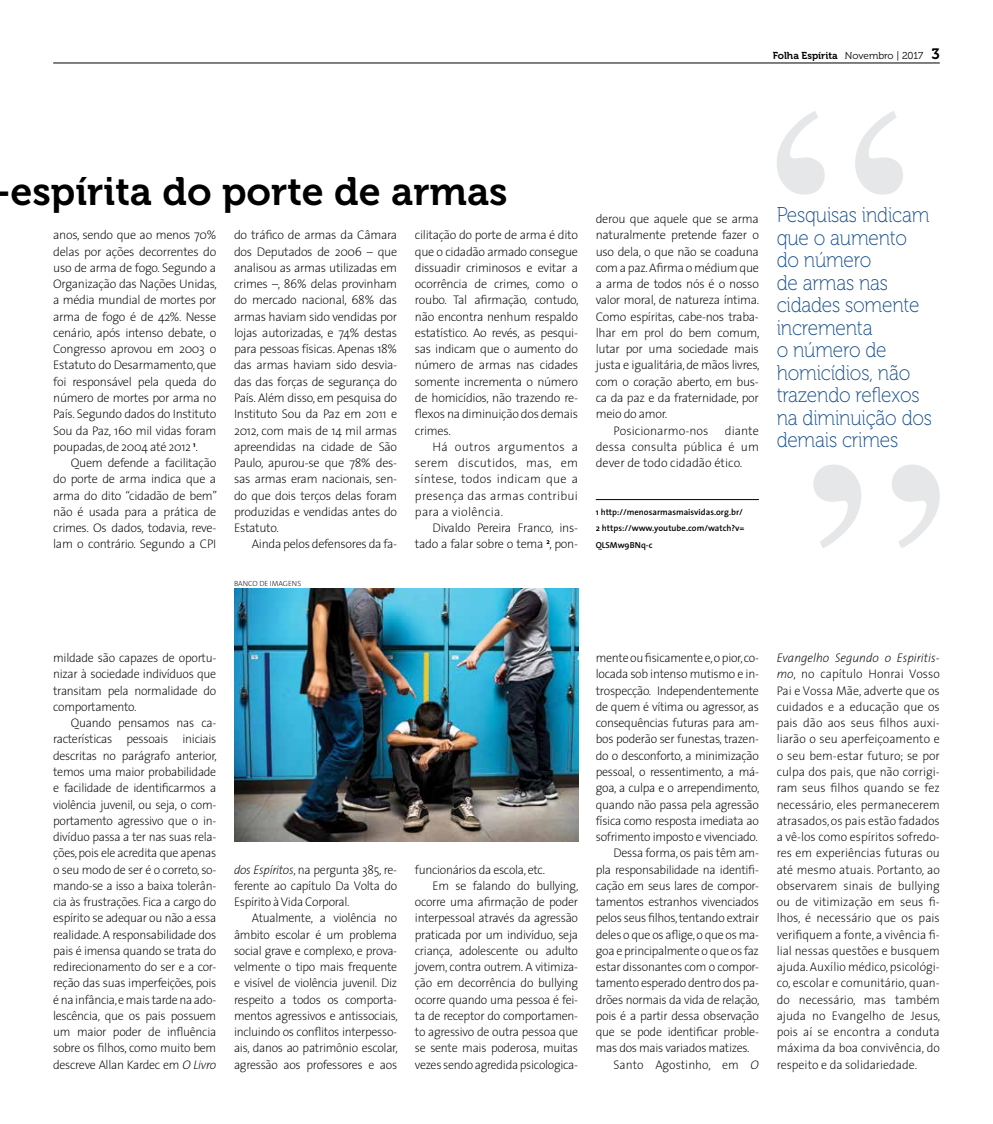
<style>
.page{position:relative;width:993px;height:1124px;background:#fff}
.page>*{position:absolute;margin:0;border:0;box-sizing:border-box;transform-origin:0 0}
.t1{font:39.5px "Museo 700";color:#000}
.t2{font:21.25px/22.5px "Museo 100";letter-spacing:-.01em;color:#124b8b;scale:.9 1}
.t3{font:200 12.5px/16.2px "The Sans 2";letter-spacing:-.025em;color:#000;text-align:justify;scale:.96 1}
.t4{font:200 12.5px/16.2px "The Sans 2";letter-spacing:-.025em;color:#000;text-align:justify}
.t5{font:200 12.5px "The Sans 2";color:#000;scale:.96 1}
.t6{font:200 12.5px "The Sans 2";color:#000}
.t7{font:10px "Museo 700";color:#000}
.t8{font:600 8.75px/16.2px "The Sans 6";color:#000}
.t9{font:200 7.5px "The Sans 2";color:#000}
.s1{font-family:"Museo 300"}
.s2{font-size:15px}
.s3{font-style:italic}
</style>
<div class="page">
<hr style="left:53px;top:63px;width:886px;height:1px;background:#000">
<svg style="left:813px;top:464px;width:126px;height:84px"></svg>
<svg style="left:777px;top:111px;width:125px;height:83px"></svg>
<hr style="left:595px;top:499px;width:163px;height:1px;background:#000">
<img style="left:234px;top:588px;width:344px;height:252px">
<p class="t7" style="left:772px;top:50px;width:168px">Folha Espírita <span class="s1">Novembro | 2017</span> <span class="s2">3</span></p>
<h1 class="t1" style="left:-7px;top:169px;width:515px">-espírita do porte de armas</h1>
<p class="t4" style="left:53px;top:226px;width:165px">anos, sendo que ao menos 70% delas por ações decorrentes do uso de arma de fogo. Segundo a Organização das Nações Unidas, a média mundial de mortes por arma de fogo é de 42%. Nesse cenário, após intenso debate, o Congresso aprovou em 2003 o Estatuto do Desarmamento, que foi responsável pela queda do número de mortes por arma no País. Segundo dados do Instituto Sou da Paz, 160 mil vidas foram poupadas, de 2004 até 2012 <sup>1</sup>.</p>
<p class="t4" style="left:53px;top:454px;width:165px;text-indent:18px">Quem defende a facilitação do porte de arma indica que a arma do dito “cidadão de bem” não é usada para a prática de crimes. Os dados, todavia, reve&shy;lam o contrário. Segundo a CPI</p>
<p class="t4" style="left:234px;top:226px;width:165px">do tráfico de armas da Câmara dos Deputados de 2006 – que analisou as armas utilizadas em crimes –, 86% delas provinham do mercado nacional, 68% das armas haviam sido vendidas por lojas autorizadas, e 74% destas para pessoas físicas. Apenas 18% das armas haviam sido desvia&shy;das das forças de segurança do País. Além disso, em pesquisa do Instituto Sou da Paz em 2011 e 2012, com mais de 14 mil armas apreendidas na cidade de São Paulo, apurou-se que 78% des&shy;sas armas eram nacionais, sen&shy;do que dois terços delas foram produzidas e vendidas antes do Estatuto.</p>
<p class="t4" style="left:252px;top:535px;width:147px">Ainda pelos defensores da fa-</p>
<p class="t9" style="left:234px;top:577px;width:10px">Banco</p>
<p class="t9" style="left:259px;top:577px;width:16px">de imagens</p>
<p class="t4" style="left:415px;top:226px;width:165px">cilitação do porte de arma é dito que o cidadão armado consegue dissuadir criminosos e evitar a ocorrência de crimes, como o roubo. Tal afirmação, contudo, não encontra nenhum respaldo estatístico. Ao revés, as pesqui&shy;sas indicam que o aumento do número de armas nas cidades somente incrementa o número de homicídios, não trazendo re&shy;flexos na diminuição dos demais crimes.</p>
<p class="t4" style="left:415px;top:438px;width:164px;text-indent:18px">Há outros argumentos a serem discutidos, mas, em síntese, todos indicam que a presença das armas contribui para a violência.</p>
<p class="t4" style="left:415px;top:519px;width:164px;text-align:right">Divaldo Pereira Franco, ins&shy;tado a falar sobre o tema <sup>2</sup>, pon-</p>
<p class="t4" style="left:595px;top:210px;width:165px">derou que aquele que se arma</p>
<p class="t4" style="left:595px;top:226px;width:164px">naturalmente pretende fazer o</p>
<p class="t4" style="left:595px;top:243px;width:164px">uso dela, o que não se coaduna</p>
<p class="t4" style="left:595px;top:259px;width:165px">com a paz. Afirma o médium que</p>
<p class="t4" style="left:595px;top:275px;width:164px">a arma de todos nós é o nosso</p>
<p class="t4" style="left:595px;top:291px;width:165px">valor moral, de natureza íntima.</p>
<p class="t4" style="left:595px;top:308px;width:164px">Como espíritas, cabe-nos traba-</p>
<p class="t4" style="left:595px;top:324px;width:165px">lhar em prol do bem comum,</p>
<p class="t4" style="left:595px;top:340px;width:164px">lutar por uma sociedade mais</p>
<p class="t4" style="left:595px;top:356px;width:165px">justa e igualitária, de mãos livres,</p>
<p class="t4" style="left:595px;top:373px;width:164px">com o coração aberto, em bus-</p>
<p class="t4" style="left:595px;top:389px;width:164px">ca da paz e da fraternidade, por</p>
<p class="t4" style="left:595px;top:405px;width:73px">meio do amor.</p>
<p class="t6" style="left:613px;top:420px;width:96px">Posicionarmo-nos</p>
<p class="t4" style="left:595px;top:421px;width:165px;text-indent:129px">diante dessa consulta pública é um dever de todo cidadão ético.</p>
<p class="t8" style="left:595px;top:503px;width:150px">1 http://menosarmasmaisvidas.org.br/<br>2 https://www.youtube.com/watch?v=<br>QLSMw9BNq-c</p>
<h2 class="t2" style="left:776px;top:204px;width:174px">Pesquisas indicam que o aumento do número<br>de armas nas cidades somente incrementa<br>o número de homicídios, não trazendo reflexos na diminuição dos demais crimes</h2>
<p class="t3" style="left:53px;top:649px;width:171px">mildade são capazes de oportu&shy;nizar à sociedade indivíduos que transitam pela normalidade do comportamento.</p>
<p class="t3" style="left:53px;top:714px;width:172px;text-indent:18px">Quando pensamos nas ca&shy;racterísticas pessoais iniciais descritas no parágrafo anterior, temos uma maior probabilidade e facilidade de identificarmos a violência juvenil, ou seja, o com&shy;portamento agressivo que o in&shy;divíduo passa a ter nas suas rela&shy;ções, pois ele acredita que apenas o seu modo de ser é o correto, so&shy;mando-se a isso a baixa tolerân&shy;cia às frustrações. Fica a cargo do espírito se adequar ou não a essa realidade. A responsabilidade dos pais é imensa quando se trata do redirecionamento do ser e a cor&shy;reção das suas imperfeições, pois é na infância, e mais tarde na ado&shy;lescência, que os pais possuem um maior poder de influência sobre os filhos, como muito bem descreve Allan Kardec em <span class="s3">O Livro</span></p>
<p class="t3" style="left:234px;top:860px;width:171px"><span class="s3">dos Espíritos</span>, na pergunta 385, re&shy;ferente ao capítulo Da Volta do Espírito à Vida Corporal.</p>
<p class="t3" style="left:234px;top:909px;width:172px;text-indent:18px">Atualmente, a violência no âmbito escolar é um problema social grave e complexo, e prova&shy;velmente o tipo mais frequente e visível de violência juvenil. Diz respeito a todos os comporta&shy;mentos agressivos e antissociais, incluindo os conflitos interpesso&shy;ais, danos ao patrimônio escolar, agressão aos professores e aos</p>
<p class="t3" style="left:415px;top:860px;width:137px">funcionários da escola, etc.</p>
<p class="t3" style="left:432px;top:876px;width:153px">Em se falando do bullying,</p>
<p class="t3" style="left:415px;top:893px;width:171px">ocorre uma afirmação de poder</p>
<p class="t3" style="left:415px;top:909px;width:171px">interpessoal através da agressão</p>
<p class="t3" style="left:415px;top:925px;width:171px">praticada por um indivíduo, seja</p>
<p class="t3" style="left:415px;top:941px;width:171px">criança, adolescente ou adulto</p>
<p class="t3" style="left:415px;top:958px;width:171px">jovem, contra outrem. A vitimiza-</p>
<p class="t3" style="left:415px;top:974px;width:171px">ção em decorrência do bullying</p>
<p class="t3" style="left:415px;top:990px;width:171px">ocorre quando uma pessoa é fei-</p>
<p class="t3" style="left:415px;top:1006px;width:171px">ta de receptor do comportamen-</p>
<p class="t3" style="left:415px;top:1023px;width:171px">to agressivo de outra pessoa que</p>
<p class="t3" style="left:415px;top:1039px;width:171px">se sente mais poderosa, muitas</p>
<p class="t3" style="left:415px;top:1055px;width:171px">vezes sendo agredida psicologica-</p>
<p class="t3" style="left:595px;top:649px;width:171px">mente ou fisicamente e, o pior, co-</p>
<p class="t3" style="left:595px;top:665px;width:171px">locada sob intenso mutismo e in-</p>
<p class="t3" style="left:595px;top:681px;width:171px">trospecção. Independentemente</p>
<p class="t3" style="left:595px;top:698px;width:171px">de quem é vítima ou agressor, as</p>
<p class="t3" style="left:595px;top:714px;width:171px">consequências futuras para am-</p>
<p class="t3" style="left:595px;top:730px;width:171px">bos poderão ser funestas, trazen-</p>
<p class="t3" style="left:595px;top:746px;width:171px">do o desconforto, a minimização</p>
<p class="t3" style="left:595px;top:763px;width:171px">pessoal, o ressentimento, a má-</p>
<p class="t3" style="left:595px;top:779px;width:172px">goa, a culpa e o arrependimento,</p>
<p class="t3" style="left:595px;top:795px;width:171px">quando não passa pela agressão</p>
<p class="t3" style="left:595px;top:811px;width:171px">física como resposta imediata ao</p>
<p class="t3" style="left:595px;top:828px;width:170px">sofrimento imposto e vivenciado.</p>
<p class="t3" style="left:613px;top:844px;width:153px">Dessa forma, os pais têm am-</p>
<p class="t3" style="left:595px;top:860px;width:171px">pla responsabilidade na identifi-</p>
<p class="t3" style="left:595px;top:876px;width:171px">cação em seus lares de compor-</p>
<p class="t3" style="left:595px;top:893px;width:171px">tamentos estranhos vivenciados</p>
<p class="t3" style="left:595px;top:909px;width:171px">pelos seus filhos, tentando extrair</p>
<p class="t3" style="left:595px;top:925px;width:171px">deles o que os aflige, o que os ma-</p>
<p class="t3" style="left:595px;top:941px;width:171px">goa e principalmente o que os faz</p>
<p class="t3" style="left:595px;top:958px;width:171px">estar dissonantes com o compor-</p>
<p class="t3" style="left:595px;top:974px;width:171px">tamento esperado dentro dos pa-</p>
<p class="t3" style="left:595px;top:990px;width:172px">drões normais da vida de relação,</p>
<p class="t3" style="left:595px;top:1006px;width:171px">pois é a partir dessa observação</p>
<p class="t3" style="left:595px;top:1023px;width:171px">que se pode identificar proble-</p>
<p class="t3" style="left:595px;top:1039px;width:162px">mas dos mais variados matizes.</p>
<p class="t5" style="left:613px;top:1053px;width:153px">Santo Agostinho, em <span class="s3">O</span></p>
<p class="t3" style="left:776px;top:649px;width:172px"><span class="s3">Evangelho Segundo o Espiritis&shy;mo</span>, no capítulo Honrai Vosso Pai e Vossa Mãe, adverte que os cuidados e a educação que os pais dão aos seus filhos auxi&shy;liarão o seu aperfeiçoamento e o seu bem-estar futuro; se por culpa dos pais, que não corrigi&shy;ram seus filhos quando se fez necessário, eles permanecerem atrasados, os pais estão fadados a vê-los como espíritos sofredo&shy;res em experiências futuras ou até mesmo atuais. Portanto, ao observarem sinais de bullying ou de vitimização em seus fi&shy;lhos, é necessário que os pais verifiquem a fonte, a vivência fi&shy;lial nessas questões e busquem ajuda. Auxílio médico, psicológi&shy;co, escolar e comunitário, quan&shy;do necessário, mas também ajuda no Evangelho de Jesus, pois aí se encontra a conduta máxima da boa convivência, do respeito e da solidariedade.</p>
</div>
